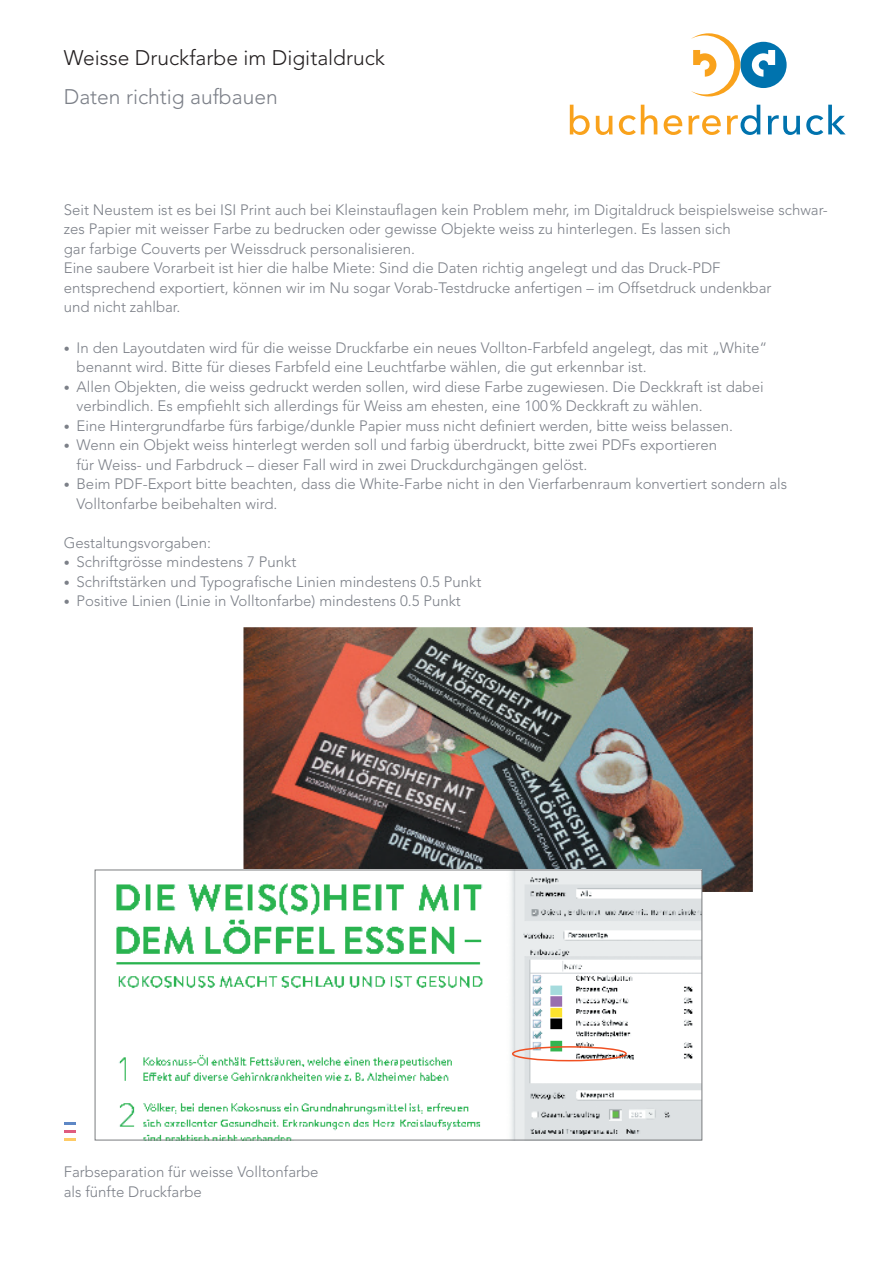
<style>
.page{position:relative;width:893px;height:1263px;background:#fff}
.page>*{position:absolute;margin:0;border:0;box-sizing:border-box;transform-origin:0 0}
.t1{font:300 21px "Avenir LT";color:#231f20}
.t2{font:300 21px "Avenir LT";color:#7c8088}
.t3{font:300 15px/19.5px "Avenir LT";color:#7c8088}
.s1{font-size:12px}
</style>
<div class="page">
<svg style="left:691px;top:33px;width:96px;height:63px"></svg>
<svg style="left:570px;top:105px;width:20px;height:30px"></svg>
<svg style="left:596px;top:116px;width:17px;height:19px"></svg>
<svg style="left:619px;top:105px;width:38px;height:30px"></svg>
<svg style="left:664px;top:115px;width:18px;height:20px"></svg>
<svg style="left:688px;top:115px;width:33px;height:20px"></svg>
<svg style="left:727px;top:105px;width:33px;height:30px"></svg>
<svg style="left:768px;top:115px;width:32px;height:20px"></svg>
<svg style="left:806px;top:105px;width:40px;height:30px"></svg>
<svg style="left:64px;top:1122px;width:12px;height:2px"></svg>
<svg style="left:64px;top:1130px;width:12px;height:2px"></svg>
<svg style="left:64px;top:1138px;width:12px;height:2px"></svg>
<img style="left:243px;top:627px;width:510px;height:265px">
<img style="left:116px;top:871px;width:584px;height:267px">
<div style="left:95px;top:869px;width:607px;height:271px;border:1px solid #7a7c7f"></div>
<div style="left:512px;top:1046px;width:115px;height:15px;border:2px solid #f05022;border-radius:50%"></div>
<h1 class="t1" style="left:64px;top:45px;width:323px">Weisse Druckfarbe im Digitaldruck</h1>
<h1 class="t2" style="left:64px;top:84px;width:215px">Daten richtig aufbauen</h1>
<p class="t3" style="left:64px;top:200px;width:766px">Seit Neustem ist es bei ISI Print auch bei Kleinstauflagen kein Problem mehr, im Digitaldruck beispielsweise schwar&shy;zes Papier mit weisser Farbe zu bedrucken oder gewisse Objekte weiss zu hinterlegen. Es lassen sich<br>gar farbige Couverts per Weissdruck personalisieren.<br>Eine saubere Vorarbeit ist hier die halbe Miete: Sind die Daten richtig angelegt und das Druck-PDF<br>entsprechend exportiert, können wir im Nu sogar Vorab-Testdrucke anfertigen – im Offsetdruck undenkbar<br>und nicht zahlbar.</p>
<p class="t3" style="left:77px;top:338px;width:692px;text-indent:-13px"><span class="s1">•</span> In den Layoutdaten wird für die weisse Druckfarbe ein neues Vollton-Farbfeld angelegt, das mit „White“ benannt wird. Bitte für dieses Farbfeld eine Leuchtfarbe wählen, die gut erkennbar ist.</p>
<p class="t3" style="left:77px;top:377px;width:689px;text-indent:-13px"><span class="s1">•</span> Allen Objekten, die weiss gedruckt werden sollen, wird diese Farbe zugewiesen. Die Deckkraft ist dabei verbindlich. Es empfiehlt sich allerdings für Weiss am ehesten, eine 100 % Deckkraft zu wählen.</p>
<p class="t3" style="left:64px;top:416px;width:671px"><span class="s1">•</span> Eine Hintergrundfarbe fürs farbige/dunkle Papier muss nicht definiert werden, bitte weiss belassen.</p>
<p class="t3" style="left:77px;top:435px;width:642px;text-indent:-13px"><span class="s1">•</span> Wenn ein Objekt weiss hinterlegt werden soll und farbig überdruckt, bitte zwei PDFs exportieren für Weiss- und Farbdruck – dieser Fall wird in zwei Druckdurchgängen gelöst.</p>
<p class="t3" style="left:77px;top:474px;width:712px;text-indent:-13px"><span class="s1">•</span> Beim PDF-Export bitte beachten, dass die White-Farbe nicht in den Vierfarbenraum konvertiert sondern als<br>Volltonfarbe beibehalten wird.</p>
<p class="t3" style="left:64px;top:533px;width:149px">Gestaltungsvorgaben:</p>
<p class="t3" style="left:64px;top:552px;width:234px"><span class="s1">•</span> Schriftgrösse mindestens 7 Punkt</p>
<p class="t3" style="left:64px;top:572px;width:419px"><span class="s1">•</span> Schriftstärken und Typografische Linien mindestens 0.5 Punkt</p>
<p class="t3" style="left:64px;top:591px;width:399px"><span class="s1">•</span> Positive Linien (Linie in Volltonfarbe) mindestens 0.5 Punkt</p>
<p class="t3" style="left:64px;top:1162px;width:256px">Farbseparation für weisse Volltonfarbe als fünfte Druckfarbe</p>
</div>
